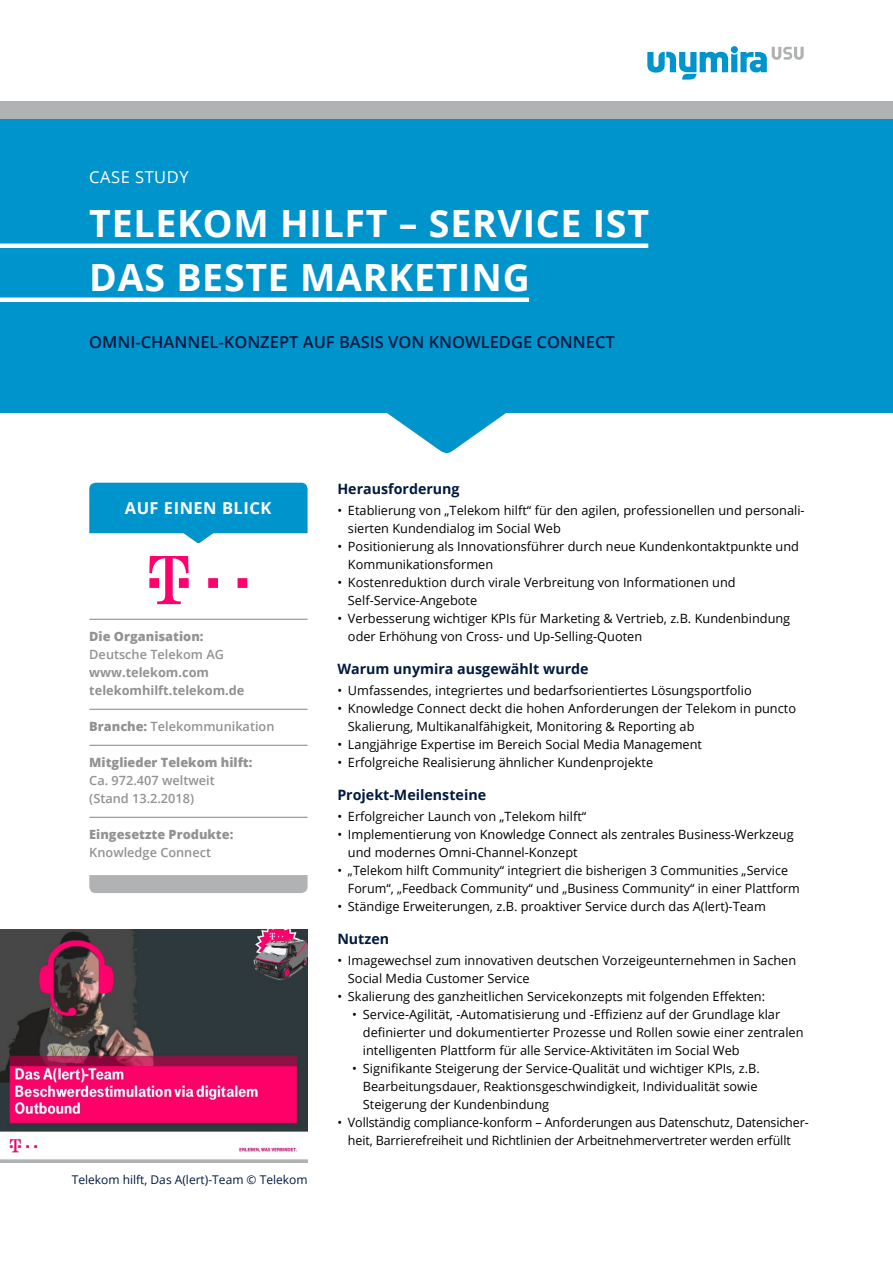
<style>
.page{position:relative;width:893px;height:1263px;background:#fff}
.page>*{position:absolute;margin:0;border:0;box-sizing:border-box;transform-origin:0 0}
.t1{font:700 37.5px/54px "Open Sans";letter-spacing:.02em;color:#fff}
.t2{font:600 16.5px "Open Sans";color:#001a3f}
.Infofasten_Head{font:700 16.5px "Open Sans";letter-spacing:.03em;color:#fff}
.t3{font:16.5px "Open Sans";letter-spacing:.03em;color:#fff}
.H3_Zwischenüberschri{font:700 14.25px "Open Sans";color:#001a3f}
.t4{font:12.75px/18px "Open Sans";color:#000}
.Text_mit_Absatzlinie{font:600 12.75px/18px "Open Sans";color:#919292}
.Text_mit_Absatzlinie-2{font:700 12.75px/18px "Open Sans";color:#929191}
.Text_mit_Absatzlinie-3{font:800 12.75px/18px "Open Sans";color:#919292}
.Bildunterschrift{font:12px "Open Sans";color:#001a3f}
.s1{font-weight:800;color:#919292}
.s2{font-weight:600;color:#919292}
.s3{color:#919292}
.s4{font-weight:800}
.s5{font-weight:600}
</style>
<div class="page">
<div style="left:0;top:101px;width:893px;height:23px;background:#b1b2b3"></div>
<svg style="left:387px;top:412px;width:119px;height:42px"></svg>
<div style="left:0;top:119px;width:893px;height:293px;background:#0094cc"></div>
<div style="left:0;top:243px;width:648px;height:5px;background:#fff"></div>
<div style="left:0;top:297px;width:529px;height:5px;background:#fff"></div>
<svg style="left:647px;top:47px;width:157px;height:33px"></svg>
<hr style="left:89px;top:619px;width:219px;height:1px;background:#919292">
<hr style="left:89px;top:709px;width:219px;height:1px;background:#919292">
<hr style="left:89px;top:745px;width:219px;height:1px;background:#919292">
<hr style="left:89px;top:817px;width:219px;height:1px;background:#919292">
<svg style="left:89px;top:483px;width:219px;height:61px"></svg>
<div style="left:89px;top:875px;width:219px;height:18px;background:#b1b2b3"></div>
<svg style="left:0;top:929px;width:308px;height:234px"></svg>
<img style="left:0;top:929px;width:307px;height:230px">
<svg style="left:149px;top:556px;width:98px;height:48px"></svg>
<p class="t3" style="left:89px;top:165px;width:101px">CASE STUDY</p>
<h1 class="t1" style="left:89px;top:195px;width:561px">TELEKOM HILFT – SERVICE IST<br>DAS BESTE MARKETING</h1>
<p class="t2" style="left:89px;top:331px;width:527px">OMNI-CHANNEL-KONZEPT AUF BASIS VON KNOWLEDGE CONNECT</p>
<p class="Infofasten_Head" style="left:125px;top:497px;width:148px">AUF EINEN BLICK</p>
<p class="Text_mit_Absatzlinie-2" style="left:89px;top:627px;width:157px"><span class="s1">Die Organisation:<br></span><span class="s2">Deutsche Telekom AG </span><span class="s3">www.telekom.com </span>telekomhilft.telekom.de</p>
<p class="Text_mit_Absatzlinie" style="left:89px;top:717px;width:187px"><span class="s4">Branche:</span> Telekommunikation</p>
<p class="Text_mit_Absatzlinie" style="left:89px;top:753px;width:165px"><span class="s4">Mitglieder Telekom hilft:<br></span>Ca. 972.407 weltweit (Stand 13.2.2018)</p>
<p class="Text_mit_Absatzlinie-3" style="left:89px;top:825px;width:146px">Eingesetzte Produkte:<br><span class="s5">Knowledge Connect</span></p>
<p class="Bildunterschrift" style="left:72px;top:1171px;width:237px">Telekom hilft, Das A(lert)-Team © Telekom</p>
<p class="H3_Zwischenüberschri" style="left:337px;top:479px;width:124px">Herausforderung</p>
<p class="t4" style="left:348px;top:501px;width:458px;text-indent:-11px">• Etablierung von „Telekom hilft“ für den agilen, professionellen und personali&shy;sierten Kundendialog im Social Web</p>
<p class="t4" style="left:348px;top:537px;width:453px;text-indent:-11px">• Positionierung als Innovationsführer durch neue Kundenkontaktpunkte und<br>Kommunikationsformen</p>
<p class="t4" style="left:348px;top:573px;width:389px;text-indent:-11px">• Kostenreduktion durch virale Verbreitung von Informationen und<br>Self-Service-Angebote</p>
<p class="t4" style="left:348px;top:609px;width:444px;text-indent:-11px">• Verbesserung wichtiger KPIs für Marketing &amp; Vertrieb, z.B. Kundenbindung oder Erhöhung von Cross- und Up-Selling-Quoten</p>
<p class="H3_Zwischenüberschri" style="left:337px;top:659px;width:253px">Warum unymira ausgewählt wurde</p>
<p class="t4" style="left:337px;top:681px;width:416px">• Umfassendes, integriertes und bedarfsorientiertes Lösungsportfolio</p>
<p class="t4" style="left:348px;top:699px;width:450px;text-indent:-11px">• Knowledge Connect deckt die hohen Anforderungen der Telekom in puncto<br>Skalierung, Multikanalfähigkeit, Monitoring &amp; Reporting ab</p>
<p class="t4" style="left:337px;top:735px;width:366px">• Langjährige Expertise im Bereich Social Media Management</p>
<p class="t4" style="left:337px;top:753px;width:317px">• Erfolgreiche Realisierung ähnlicher Kundenprojekte</p>
<p class="H3_Zwischenüberschri" style="left:337px;top:785px;width:150px">Projekt-Meilensteine</p>
<p class="t4" style="left:337px;top:807px;width:250px">• Erfolgreicher Launch von „Telekom hilft“</p>
<p class="t4" style="left:348px;top:825px;width:447px;text-indent:-11px">• Implementierung von Knowledge Connect als zentrales Business-Werkzeug und modernes Omni-Channel-Konzept</p>
<p class="t4" style="left:348px;top:861px;width:453px;text-indent:-11px">• „Telekom hilft Community“ integriert die bisherigen 3 Communities „Service<br>Forum“, „Feedback Community“ und „Business Community“ in einer Plattform</p>
<p class="t4" style="left:337px;top:897px;width:430px">• Ständige Erweiterungen, z.B. proaktiver Service durch das A(lert)-Team</p>
<p class="H3_Zwischenüberschri" style="left:337px;top:929px;width:53px">Nutzen</p>
<p class="t4" style="left:348px;top:951px;width:450px;text-indent:-11px">• Imagewechsel zum innovativen deutschen Vorzeigeunternehmen in Sachen<br>Social Media Customer Service</p>
<p class="t4" style="left:337px;top:987px;width:429px">• Skalierung des ganzheitlichen Servicekonzepts mit folgenden Effekten:</p>
<p class="t4" style="left:363px;top:1005px;width:442px;text-indent:-11px">• Service-Agilität, -Automatisierung und -Effizienz auf der Grundlage klar definierter und dokumentierter Prozesse und Rollen sowie einer zentralen intelligenten Plattform für alle Service-Aktivitäten im Social Web</p>
<p class="t4" style="left:363px;top:1059px;width:398px;text-indent:-11px">• Signifikante Steigerung der Service-Qualität und wichtiger KPIs, z.B.<br>Bearbeitungsdauer, Reaktionsgeschwindigkeit, Individualität sowie<br>Steigerung der Kundenbindung</p>
<p class="t4" style="left:337px;top:1113px;width:473px;text-align:center">• Vollständig compliance-konform – Anforderungen aus Datenschutz, Datensicher&shy;heit, Barrierefreiheit und Richtlinien der Arbeitnehmervertreter werden erfüllt</p>
</div>
